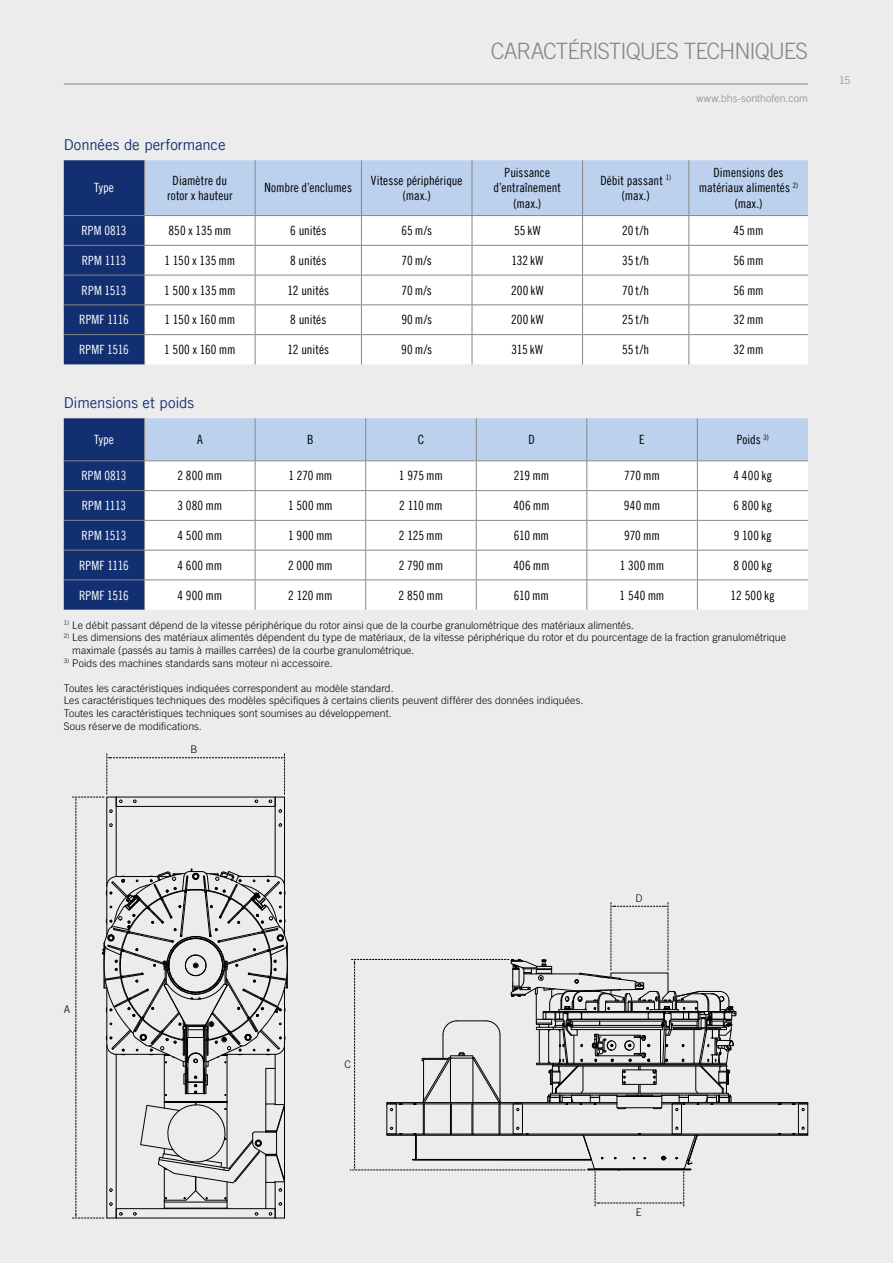
<style>
.page{position:relative;width:893px;height:1263px;background:#ececed}
.page>*{position:absolute;margin:0;border:0;box-sizing:border-box;transform-origin:0 0}
.t1{font:300 22.5px "Trade Gothic LT Com";letter-spacing:-.045em;color:#878786}
.t2{font:15px "Trade Gothic LT Com";letter-spacing:-.01em;color:#122f72}
.t3{font:12.75px/15.3px "Trade Gothic LT Com Cn 18";color:#000;text-align:center}
.t4{font:12.75px "Trade Gothic LT Com Cn 18";letter-spacing:-.005em;color:#fff}
.t5{font:300 10.5px/12.6px "Trade Gothic LT Com";letter-spacing:.01em;color:#000}
.t6{font:300 10.5px "Trade Gothic LT Com";letter-spacing:.01em;color:#878786}
</style>
<div class="page">
<svg style="left:64px;top:160px;width:744px;height:204px;background:#d2dae8"></svg>
<svg style="left:64px;top:418px;width:744px;height:192px;background:#d5dce9"></svg>
<hr style="left:64px;top:579px;width:81px;height:1px;background:#878786">
<hr style="left:145px;top:579px;width:110px;height:1px;background:#878786">
<hr style="left:144px;top:580px;width:1px;height:30px;background:#878786">
<hr style="left:255px;top:579px;width:111px;height:1px;background:#878786">
<hr style="left:255px;top:580px;width:1px;height:30px;background:#878786">
<hr style="left:366px;top:579px;width:110px;height:1px;background:#878786">
<hr style="left:365px;top:580px;width:1px;height:30px;background:#878786">
<hr style="left:476px;top:579px;width:111px;height:1px;background:#878786">
<hr style="left:476px;top:580px;width:1px;height:30px;background:#878786">
<hr style="left:587px;top:579px;width:110px;height:1px;background:#878786">
<hr style="left:586px;top:580px;width:1px;height:30px;background:#878786">
<hr style="left:697px;top:579px;width:111px;height:1px;background:#878786">
<hr style="left:697px;top:580px;width:1px;height:30px;background:#878786">
<svg style="left:72px;top:753px;width:216px;height:466px"></svg>
<hr style="left:662px;top:1104px;width:146px;height:1px;background:#000">
<hr style="left:714px;top:1102px;width:94px;height:1px;background:#000">
<div style="left:387px;top:1134px;width:421px;height:1px;border:1px solid #000"></div>
<svg style="left:802px;top:1102px;width:6px;height:9px"></svg>
<div style="left:798px;top:1104px;width:10px;height:30px;border:1px solid #000"></div>
<svg style="left:350px;top:902px;width:386px;height:305px"></svg>
<hr style="left:64px;top:84px;width:744px;height:1px;background:#878786">
<h1 class="t1" style="left:491px;top:37px;width:319px">CARACTÉRISTIQUES TECHNIQUES</h1>
<p class="t6" style="left:696px;top:92px;width:113px">www.bhs-sonthofen.com</p>
<h2 class="t2" style="left:64px;top:136px;width:163px">Données de performance</h2>
<p class="t4" style="left:94px;top:180px;width:21px">Type</p>
<p class="t3" style="left:167px;top:172px;width:67px">Diamètre du rotor x hauteur</p>
<p class="t3" style="left:265px;top:180px;width:89px">Nombre d’enclumes</p>
<p class="t3" style="left:371px;top:172px;width:93px">Vitesse périphérique (max.)</p>
<p class="t3" style="left:494px;top:165px;width:69px">Puissance d’entraînement (max.)</p>
<p class="t3" style="left:600px;top:172px;width:72px">Débit passant <sup>1) </sup>(max.)</p>
<p class="t3" style="left:699px;top:165px;width:101px">Dimensions des matériaux alimentés <sup>2) </sup>(max.)</p>
<p class="t4" style="left:81px;top:223px;width:47px">RPM 0813</p>
<p class="t3" style="left:168px;top:223px;width:64px">850 x 135 mm</p>
<p class="t3" style="left:290px;top:223px;width:38px">6 unités</p>
<p class="t3" style="left:401px;top:223px;width:32px">65 m/s</p>
<p class="t3" style="left:514px;top:223px;width:28px">55 kW</p>
<p class="t3" style="left:622px;top:223px;width:29px">20 t/h</p>
<p class="t3" style="left:733px;top:223px;width:32px">45mm</p>
<p class="t4" style="left:82px;top:253px;width:46px">RPM 1113</p>
<p class="t3" style="left:164px;top:252px;width:72px">1 150 x 135 mm</p>
<p class="t3" style="left:290px;top:252px;width:38px">8 unités</p>
<p class="t3" style="left:401px;top:252px;width:32px">70 m/s</p>
<p class="t3" style="left:511px;top:252px;width:33px">132 kW</p>
<p class="t3" style="left:622px;top:252px;width:29px">35 t/h</p>
<p class="t3" style="left:733px;top:252px;width:32px">56 mm</p>
<p class="t4" style="left:82px;top:282px;width:46px">RPM 1513</p>
<p class="t3" style="left:164px;top:282px;width:73px">1 500 x 135 mm</p>
<p class="t3" style="left:287px;top:282px;width:43px">12 unités</p>
<p class="t3" style="left:401px;top:282px;width:32px">70 m/s</p>
<p class="t3" style="left:511px;top:282px;width:34px">200 kW</p>
<p class="t3" style="left:622px;top:282px;width:28px">70 t/h</p>
<p class="t3" style="left:733px;top:282px;width:32px">56 mm</p>
<p class="t4" style="left:79px;top:312px;width:51px">RPMF 1116</p>
<p class="t3" style="left:164px;top:312px;width:72px">1 150 x 160 mm</p>
<p class="t3" style="left:290px;top:312px;width:38px">8 unités</p>
<p class="t3" style="left:401px;top:312px;width:32px">90m/s</p>
<p class="t3" style="left:511px;top:312px;width:34px">200 kW</p>
<p class="t3" style="left:622px;top:312px;width:28px">25 t/h</p>
<p class="t3" style="left:733px;top:312px;width:32px">32 mm</p>
<p class="t4" style="left:79px;top:342px;width:51px">RPMF 1516</p>
<p class="t3" style="left:164px;top:342px;width:73px">1 500 x 160 mm</p>
<p class="t3" style="left:287px;top:342px;width:43px">12 unités</p>
<p class="t3" style="left:401px;top:342px;width:32px">90m/s</p>
<p class="t3" style="left:511px;top:342px;width:33px">315 kW</p>
<p class="t3" style="left:622px;top:342px;width:29px">55 t/h</p>
<p class="t3" style="left:733px;top:342px;width:32px">32 mm</p>
<h2 class="t2" style="left:64px;top:394px;width:132px">Dimensions et poids</h2>
<p class="t4" style="left:94px;top:432px;width:21px">Type</p>
<p class="t3" style="left:197px;top:432px;width:7px">A</p>
<p class="t3" style="left:307px;top:432px;width:8px">B</p>
<p class="t3" style="left:418px;top:432px;width:8px">C</p>
<p class="t3" style="left:528px;top:432px;width:8px">D</p>
<p class="t3" style="left:639px;top:432px;width:7px">E</p>
<p class="t3" style="left:737px;top:432px;width:34px">Poids <sup>3)</sup></p>
<p class="t4" style="left:81px;top:468px;width:47px">RPM 0813</p>
<p class="t3" style="left:177px;top:468px;width:46px">2 800mm</p>
<p class="t3" style="left:288px;top:468px;width:46px">1 270 mm</p>
<p class="t3" style="left:399px;top:468px;width:46px">1 975 mm</p>
<p class="t3" style="left:514px;top:468px;width:37px">219 mm</p>
<p class="t3" style="left:624px;top:468px;width:37px">770 mm</p>
<p class="t3" style="left:733px;top:468px;width:40px">4 400 kg</p>
<p class="t4" style="left:82px;top:498px;width:46px">RPM 1113</p>
<p class="t3" style="left:177px;top:498px;width:46px">3 080mm</p>
<p class="t3" style="left:288px;top:498px;width:46px">1 500 mm</p>
<p class="t3" style="left:399px;top:498px;width:45px">2 110 mm</p>
<p class="t3" style="left:513px;top:498px;width:38px">406mm</p>
<p class="t3" style="left:624px;top:498px;width:38px">940 mm</p>
<p class="t3" style="left:733px;top:498px;width:40px">6 800 kg</p>
<p class="t4" style="left:82px;top:528px;width:46px">RPM 1513</p>
<p class="t3" style="left:177px;top:527px;width:46px">4 500 mm</p>
<p class="t3" style="left:288px;top:527px;width:46px">1 900mm</p>
<p class="t3" style="left:399px;top:527px;width:46px">2 125 mm</p>
<p class="t3" style="left:514px;top:527px;width:37px">610 mm</p>
<p class="t3" style="left:624px;top:527px;width:37px">970 mm</p>
<p class="t3" style="left:734px;top:527px;width:40px">9 100 kg</p>
<p class="t4" style="left:79px;top:557px;width:51px">RPMF 1116</p>
<p class="t3" style="left:177px;top:557px;width:46px">4 600 mm</p>
<p class="t3" style="left:288px;top:557px;width:46px">2 000mm</p>
<p class="t3" style="left:399px;top:557px;width:46px">2 790 mm</p>
<p class="t3" style="left:513px;top:557px;width:38px">406mm</p>
<p class="t3" style="left:620px;top:557px;width:46px">1 300 mm</p>
<p class="t3" style="left:733px;top:557px;width:40px">8 000 kg</p>
<p class="t4" style="left:79px;top:587px;width:51px">RPMF 1516</p>
<p class="t3" style="left:177px;top:587px;width:46px">4 900mm</p>
<p class="t3" style="left:288px;top:587px;width:46px">2 120 mm</p>
<p class="t3" style="left:399px;top:587px;width:46px">2 850 mm</p>
<p class="t3" style="left:514px;top:587px;width:37px">610 mm</p>
<p class="t3" style="left:620px;top:587px;width:46px">1 540mm</p>
<p class="t3" style="left:731px;top:587px;width:46px">12 500 kg</p>
<p class="t5" style="left:64px;top:619px;width:572px"><sup>1)</sup> Le débit passant dépend de la vitesse périphérique du rotor ainsi que de la courbe granulométrique des matériaux alimentés.</p>
<p class="t5" style="left:72px;top:631px;width:715px;text-indent:-9px"><sup>2)</sup> Les dimensions des matériaux alimentés dépendent du type de matériaux, de la vitesse périphérique du rotor et du pourcentage de la fraction granulométrique maximale (passés au tamis à mailles carrées) de la courbe granulométrique.</p>
<p class="t5" style="left:64px;top:656px;width:270px"><sup>3)</sup> Poids des machines standards sans moteur ni accessoire.</p>
<p class="t5" style="left:64px;top:682px;width:521px">Toutes les caractéristiques indiquées correspondent au modèle standard.<br>Les caractéristiques techniques des modèles spécifiques à certains clients peuvent différer des données indiquées.<br>Toutes les caractéristiques techniques sont soumises au développement.<br>Sous réserve de modifications.</p>
<p class="t5" style="left:191px;top:743px;width:9px">B</p>
<p class="t6" style="left:839px;top:74px;width:13px">15</p>
<p class="t5" style="left:64px;top:1003px;width:8px">A</p>
<p class="t5" style="left:345px;top:1058px;width:8px">C</p>
<p class="t5" style="left:635px;top:892px;width:9px">D</p>
<p class="t5" style="left:636px;top:1206px;width:7px">E</p>
</div>
